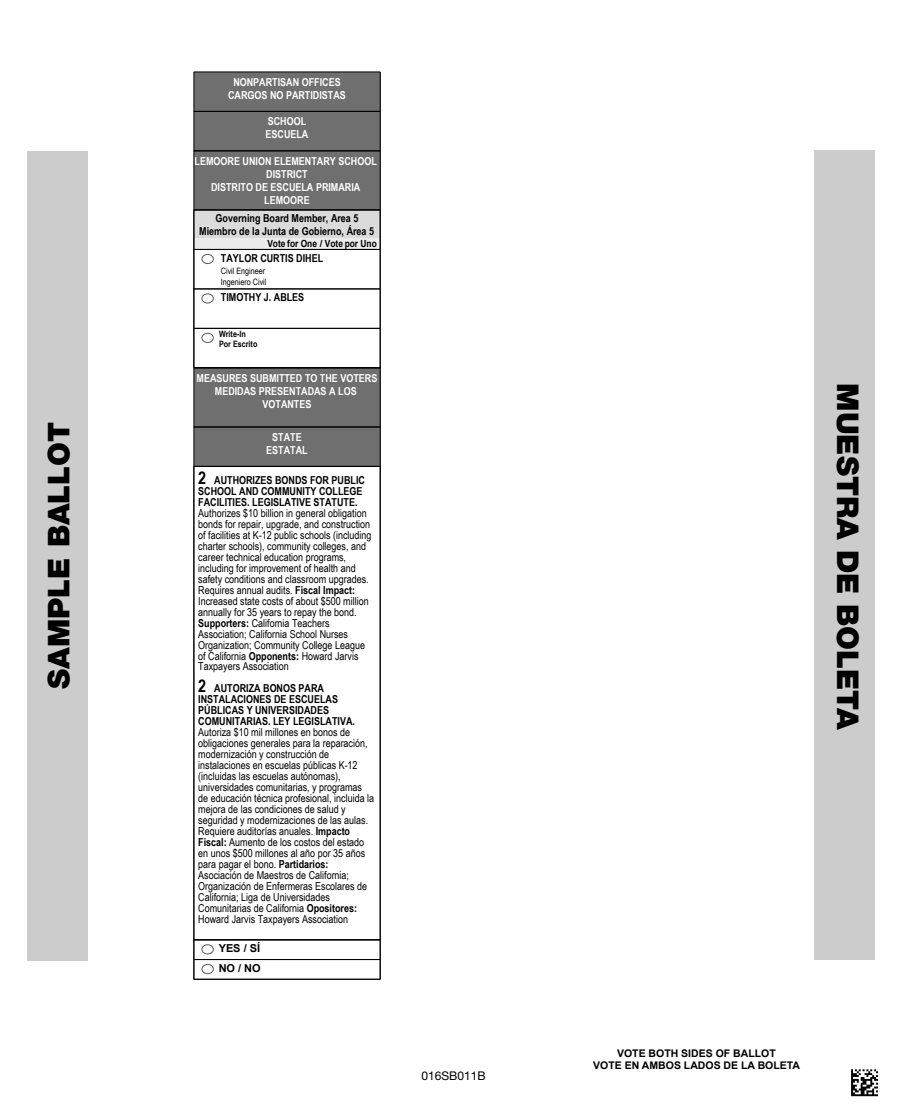
<style>
.page{position:relative;width:905px;height:1107px;background:#fff}
.page>*{position:absolute;margin:0;border:0;box-sizing:border-box;transform-origin:0 0}
.t1{font:900 30px "Helvetica Neue LT Std";color:#000}
.t2{font:12px "Helvetica Neue LT Std";color:#000}
.t3{font:10.95px/10.9px "Arial Narrow";color:#000}
.t4{font:700 10.95px/10.9px "Arial Narrow";color:#000}
.t5{font:700 10.95px/13.2px "Arial Narrow";color:#fff;text-align:center}
.t6{font:700 10.95px/19.6px "Arial";color:#000}
.t7{font:700 10.5px/12.6px "Arial";color:#000;text-align:center}
.t8{font:700 9.9px "Arial";color:#000;scale:.85 1}
.t9{font:8.7px/10.6px "Arial Narrow";color:#000}
.t10{font:700 8.7px/10.1px "Arial Narrow";color:#000}
.s1{font-size:17.55px}
.s2{font-weight:700}
</style>
<div class="page">
<div style="left:194px;top:72px;width:186px;height:39px;background:#6f6f6f"></div>
<div style="left:194px;top:111px;width:186px;height:40px;background:#6f6f6f"></div>
<div style="left:194px;top:151px;width:186px;height:59px;background:#6f6f6f"></div>
<div style="left:194px;top:368px;width:186px;height:59px;background:#6f6f6f"></div>
<div style="left:194px;top:427px;width:186px;height:39px;background:#6f6f6f"></div>
<div style="left:194px;top:210px;width:186px;height:39px;background:#ececec"></div>
<hr style="left:380px;top:72px;width:1px;height:39px;background:#000">
<hr style="left:194px;top:72px;width:186px;height:1px;background:#000">
<hr style="left:194px;top:72px;width:1px;height:39px;background:#000">
<hr style="left:380px;top:111px;width:1px;height:40px;background:#000">
<hr style="left:194px;top:111px;width:186px;height:1px;background:#000">
<hr style="left:194px;top:111px;width:1px;height:40px;background:#000">
<hr style="left:380px;top:151px;width:1px;height:59px;background:#000">
<hr style="left:194px;top:151px;width:186px;height:1px;background:#000">
<hr style="left:194px;top:151px;width:1px;height:59px;background:#000">
<hr style="left:380px;top:368px;width:1px;height:59px;background:#000">
<hr style="left:194px;top:368px;width:1px;height:59px;background:#000">
<hr style="left:380px;top:427px;width:1px;height:39px;background:#000">
<hr style="left:194px;top:427px;width:186px;height:1px;background:#000">
<hr style="left:194px;top:427px;width:1px;height:39px;background:#000">
<div style="left:194px;top:210px;width:186px;height:27px;background:#dbdbdb"></div>
<div style="left:201px;top:254px;width:13px;height:10px;border:1px solid #5b5b5b;border-radius:50%"></div>
<div style="left:201px;top:294px;width:13px;height:9px;border:1px solid #5b5b5b;border-radius:50%"></div>
<hr style="left:194px;top:289px;width:186px;height:1px;background:#000">
<div style="left:201px;top:333px;width:13px;height:10px;border:1px solid #5b5b5b;border-radius:50%"></div>
<hr style="left:194px;top:328px;width:186px;height:1px;background:#000">
<hr style="left:194px;top:249px;width:186px;height:1px;background:#000">
<hr style="left:194px;top:368px;width:186px;height:1px;background:#000">
<hr style="left:380px;top:210px;width:1px;height:158px;background:#000">
<hr style="left:194px;top:210px;width:186px;height:1px;background:#000">
<hr style="left:194px;top:210px;width:1px;height:158px;background:#000">
<div style="left:201px;top:944px;width:13px;height:10px;border:1px solid #5b5b5b;border-radius:50%"></div>
<div style="left:201px;top:964px;width:13px;height:10px;border:1px solid #5b5b5b;border-radius:50%"></div>
<hr style="left:194px;top:959px;width:186px;height:1px;background:#000">
<hr style="left:194px;top:940px;width:186px;height:1px;background:#000">
<hr style="left:194px;top:979px;width:186px;height:1px;background:#000">
<hr style="left:380px;top:466px;width:1px;height:513px;background:#000">
<hr style="left:194px;top:466px;width:186px;height:1px;background:#000">
<hr style="left:194px;top:466px;width:1px;height:513px;background:#000">
<div style="left:27px;top:151px;width:61px;height:810px;background:#ccc"></div>
<div style="left:814px;top:150px;width:61px;height:810px;background:#ccc"></div>
<svg style="left:851px;top:1069px;width:27px;height:25px"></svg>
<hr style="left:851px;top:1094px;width:27px;height:2px;background:#000">
<h1 class="t1" style="left:41px;top:689px;width:268px;rotate:-90deg">SAMPLE BALLOT</h1>
<p class="t5" style="left:228px;top:75px;width:119px">NONPARTISAN OFFICES<br>CARGOS NO PARTIDISTAS</p>
<p class="t5" style="left:265px;top:114px;width:44px;text-align:left">SCHOOL<br>ESCUELA</p>
<p class="t5" style="left:195px;top:154px;width:184px">LEMOORE UNION ELEMENTARY SCHOOL<br>DISTRICT<br>DISTRITO DE ESCUELA PRIMARIA<br>LEMOORE</p>
<p class="t4" style="left:199px;top:211px;width:176px;line-height:13.2px;text-align:center">Governing Board Member, Area 5<br>Miembro de la Junta de Gobierno, Área 5</p>
<p class="t8" style="left:267px;top:236px;width:130px">Vote for One / Vote por Uno</p>
<p class="t4" style="left:221px;top:252px;width:104px">TAYLOR CURTIS DIHEL</p>
<p class="t9" style="left:221px;top:265px;width:47px">Civil Engineer<br>Ingeniero Civil</p>
<p class="t4" style="left:221px;top:291px;width:85px">TIMOTHY J. ABLES</p>
<p class="t10" style="left:219px;top:328px;width:40px">Write-In<br>Por Escrito</p>
<p class="t5" style="left:197px;top:371px;width:182px">MEASURES SUBMITTED TO THE VOTERS<br>MEDIDAS PRESENTADAS A LOS<br>VOTANTES</p>
<p class="t5" style="left:266px;top:430px;width:43px">STATE<br>ESTATAL</p>
<p class="t4" style="left:198px;top:474px;width:168px"><span class="s1">2</span> AUTHORIZES BONDS FOR PUBLIC<br>SCHOOL AND COMMUNITY COLLEGE<br>FACILITIES. LEGISLATIVE STATUTE.</p>
<p class="t3" style="left:198px;top:507px;width:175px">Authorizes $10 billion in general obligation bonds for repair, upgrade, and construction of facilities at K-12 public schools (including charter schools), community colleges, and career technical education programs, including for improvement of health and safety conditions and classroom upgrades.<br>Requires annual audits. <span class="s2">Fiscal Impact:<br></span>Increased state costs of about $500 million annually for 35 years to repay the bond.<br><span class="s2">Supporters:</span> California Teachers Association; California School Nurses Organization; Community College League of California <span class="s2">Opponents:</span> Howard Jarvis Taxpayers Association</p>
<p class="t4" style="left:198px;top:683px;width:158px"><span class="s1">2</span> AUTORIZA BONOS PARA<br>INSTALACIONES DE ESCUELAS<br>PÚBLICAS Y UNIVERSIDADES<br>COMUNITARIAS. LEY LEGISLATIVA.</p>
<p class="t3" style="left:198px;top:727px;width:177px">Autoriza $10 mil millones en bonos de obligaciones generales para la reparación, modernización y construcción de instalaciones en escuelas públicas K-12 (incluidas las escuelas autónomas), universidades comunitarias, y programas de educación técnica profesional, incluida la mejora de las condiciones de salud y seguridad y modernizaciones de las aulas.<br>Requiere auditorías anuales. <span class="s2">Impacto Fiscal:</span> Aumento de los costos del estado en unos $500 millones al año por 35 años para pagar el bono. <span class="s2">Partidarios:<br></span>Asociación de Maestros de California; Organización de Enfermeras Escolares de California; Liga de Universidades Comunitarias de California <span class="s2">Opositores:<br></span>Howard Jarvis Taxpayers Association</p>
<p class="t6" style="left:219px;top:939px;width:43px">YES / SÍ<br>NO / NO</p>
<p class="t2" style="left:421px;top:1068px;width:66px">016SB011B</p>
<h1 class="t1" style="left:865px;top:383px;width:348px;rotate:90deg">MUESTRA DE BOLETA</h1>
<p class="t7" style="left:593px;top:1047px;width:208px">VOTE BOTH SIDES OF BALLOT<br>VOTE EN AMBOS LADOS DE LA BOLETA</p>
</div>
